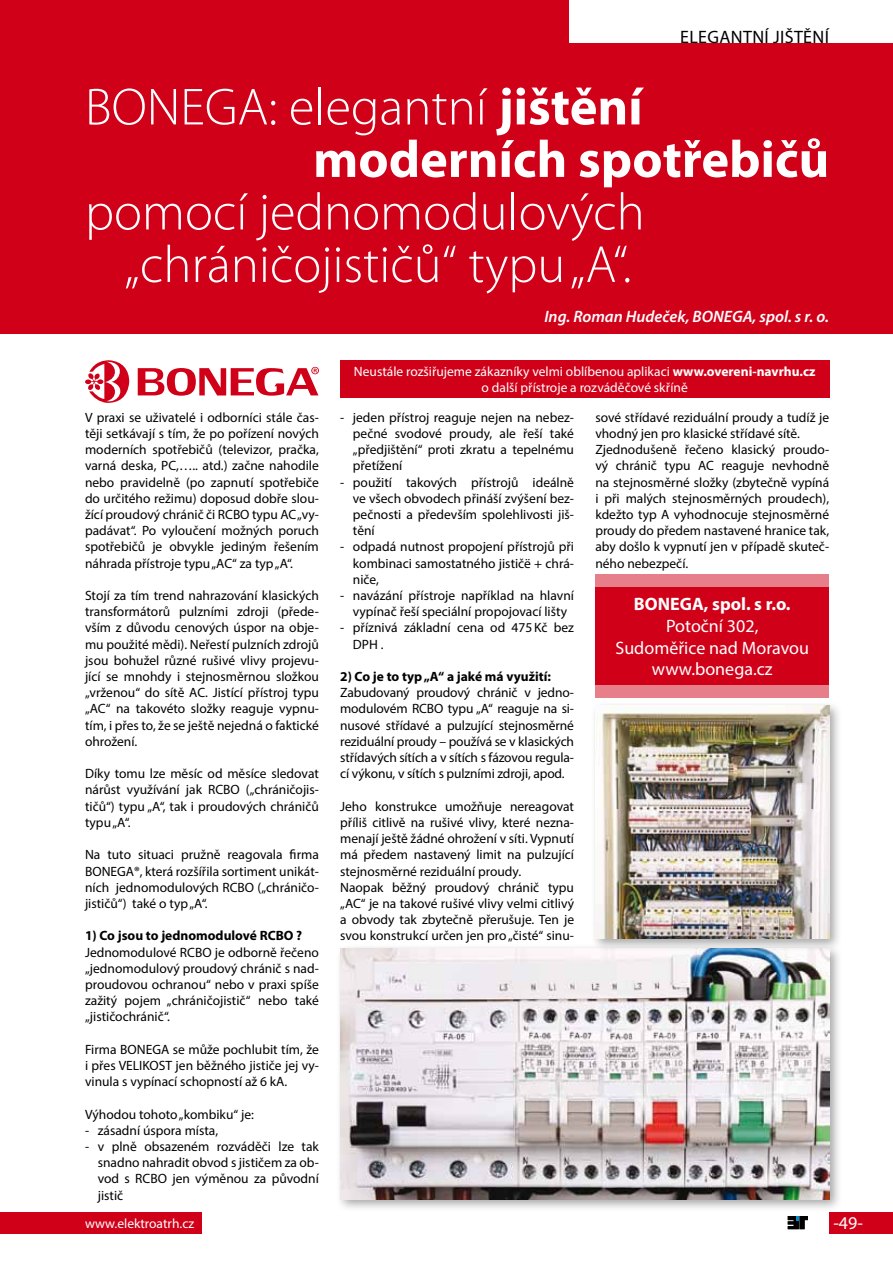
<style>
.page{position:relative;width:893px;height:1263px;background:#fff}
.page>*{position:absolute;margin:0;border:0;box-sizing:border-box;transform-origin:0 0}
.t1{font:300 52.5px/52.5px "Myriad Pro";color:#fff;text-align:center}
.t2{font:700 52.5px/52.5px "Myriad Pro";color:#fff}
.t3{font:18px/21.6px "Myriad Pro";color:#fff;text-align:center}
.t4{font:700 18px "Myriad Pro";color:#fff}
.t5{font:18px "Myriad Pro";letter-spacing:.02em;color:#000}
.t6{font:italic 600 16.5px "Myriad Pro";color:#fff}
.t7{font:13.5px/16.2px "Myriad Pro";color:#000;text-align:justify}
.t8{font:13.5px/16.2px "Myriad Pro";color:#fff;text-align:center}
.t9{font:700 13.5px "Myriad Pro";color:#000}
.s1{font-weight:300}
.s2{font-weight:700}
</style>
<div class="page">
<div style="left:0;top:0;width:893px;height:333px;background:#d10019"></div>
<svg style="left:138px;top:367px;width:181px;height:29px"></svg>
<svg style="left:85px;top:360px;width:44px;height:43px"></svg>
<div style="left:335px;top:943px;width:507px;height:269px;background:#000;opacity:.35"></div>
<img style="left:340px;top:948px;width:489px;height:251px">
<div style="left:591px;top:701px;width:252px;height:251px;background:#000;opacity:.35"></div>
<img style="left:595px;top:706px;width:234px;height:233px">
<div style="left:340px;top:360px;width:489px;height:38px;background:#d10019"></div>
<div style="left:595px;top:574px;width:234px;height:124px;background:#d10019"></div>
<div style="left:595px;top:574px;width:234px;height:13px;background:#e77f8b"></div>
<div style="left:595px;top:685px;width:234px;height:13px;background:#e77f8b"></div>
<div style="left:0;top:1212px;width:201px;height:21px;background:#d10019"></div>
<div style="left:570px;top:0;width:323px;height:43px;background:#fff"></div>
<div style="left:829px;top:1212px;width:64px;height:21px;background:#d10019"></div>
<svg style="left:788px;top:1216px;width:20px;height:13px"></svg>
<h2 class="t5" style="left:680px;top:25px;width:150px">ELEGANTNÍ JIŠTĚNÍ</h2>
<h1 class="t2" style="left:313px;top:79px;width:517px;text-indent:-228px"><span class="s1">BONEGA: elegantní</span> jištění moderních spotřebičů</h1>
<h1 class="t1" style="left:85px;top:185px;width:561px">pomocí jednomodulových „chráničojističů“ typu „A“.</h1>
<p class="t6" style="left:544px;top:306px;width:286px">Ing. Roman Hudeček, BONEGA, spol. s r. o.</p>
<p class="t7" style="left:85px;top:409px;width:235px">V praxi se uživatelé i odborníci stále čas&shy;těji setkávají s tím, že po pořízení nových moderních spotřebičů (televizor, pračka, varná deska, PC,….. atd.) začne nahodile nebo pravidelně (po zapnutí spotřebiče do určitého režimu) doposud dobře slou&shy;žící proudový chránič či RCBO typu AC „vy&shy;padávat“. Po vyloučení možných poruch spotřebičů je obvykle jediným řešením náhrada přístroje typu „AC“ za typ „A“.</p>
<p class="t7" style="left:85px;top:587px;width:235px">Stojí za tím trend nahrazování klasických transformátorů pulzními zdroji (přede&shy;vším z důvodu cenových úspor na obje&shy;mu použité mědi). Neřestí pulzních zdrojů jsou bohužel různé rušivé vlivy projevu&shy;jící se mnohdy i stejnosměrnou složkou „vrženou“ do sítě AC. Jistící přístroj typu „AC“ na takovéto složky reaguje vypnu&shy;tím, i přes to, že se ještě nejedná o faktické ohrožení.</p>
<p class="t7" style="left:85px;top:765px;width:235px">Díky tomu lze měsíc od měsíce sledovat nárůst využívání jak RCBO („chráničojis&shy;tičů“) typu „A“, tak i proudových chráničů typu „A“.</p>
<p class="t7" style="left:85px;top:846px;width:235px">Na tuto situaci pružně reagovala firma BONEGA®, která rozšířila sortiment unikát&shy;ních jednomodulových RCBO („chráničo&shy;jističů“) také o typ „A“.</p>
<p class="t9" style="left:85px;top:927px;width:219px">1) Co jsou to jednomodulové RCBO ?</p>
<p class="t7" style="left:85px;top:944px;width:235px">Jednomodulové RCBO je odborně řečeno „jednomodulový proudový chránič s nad&shy;proudovou ochranou“ nebo v praxi spíše zažitý pojem „chráničojistič“ nebo také „jističochránič“.</p>
<p class="t7" style="left:85px;top:1041px;width:235px">Firma BONEGA se může pochlubit tím, že i přes VELIKOST jen běžného jističe jej vy&shy;vinula s vypínací schopností až 6 kA.</p>
<p class="t7" style="left:85px;top:1106px;width:170px">Výhodou tohoto „kombiku“ je:</p>
<p class="t7" style="left:85px;top:1122px;width:135px">- zásadní úspora místa,</p>
<p class="t7" style="left:98px;top:1138px;width:223px;text-indent:-13px">- v plně obsazeném rozváděči lze tak snadno nahradit obvod s jističem za ob&shy;vod s RCBO jen výměnou za původní jistič</p>
<p class="t8" style="left:85px;top:1215px;width:111px">www.elektroatrh.cz</p>
<p class="t8" style="left:354px;top:363px;width:463px">Neustále rozšiřujeme zákazníky velmi oblíbenou aplikaci <span class="s2">www.overeni-navrhu.cz </span>o další přístroje a rozváděčové skříně</p>
<p class="t7" style="left:353px;top:409px;width:223px;text-indent:-13px">- jeden přístroj reaguje nejen na nebez&shy;pečné svodové proudy, ale řeší také „předjištění“ proti zkratu a tepelnému přetížení</p>
<p class="t7" style="left:353px;top:474px;width:223px;text-indent:-13px">- použití takových přístrojů ideálně ve všech obvodech přináší zvýšení bez&shy;pečnosti a především spolehlivosti jiš&shy;tění</p>
<p class="t7" style="left:353px;top:539px;width:223px;text-indent:-13px">- odpadá nutnost propojení přístrojů při kombinaci samostatného jističë + chrá&shy;niče,</p>
<p class="t7" style="left:340px;top:587px;width:235px;text-align:center">- navázání přístroje například na hlavní vypínač řeší speciální propojovací lišty</p>
<p class="t7" style="left:353px;top:620px;width:223px;text-indent:-13px">- příznivá základní cena od 475Kč bez<br>DPH .</p>
<p class="t9" style="left:340px;top:668px;width:212px">2) Co je to typ „A“ a jaké má využití:</p>
<p class="t7" style="left:340px;top:684px;width:235px">Zabudovaný proudový chránič v jedno&shy;modulovém RCBO typu „A“ reaguje na si&shy;nusové střídavé a pulzující stejnosměrné reziduální proudy – používá se v klasických střídavých sítích a v sítích s fázovou regula&shy;cí výkonu, v sítích s pulzními zdroji, apod.</p>
<p class="t7" style="left:340px;top:798px;width:235px;text-align:left">Jeho konstrukce umožňuje nereagovat příliš citlivě na rušivé vlivy, které nezna&shy;menají ještě žádné ohrožení v síti. Vypnutí má předem nastavený limit na pulzující stejnosměrné reziduální proudy.<br>Naopak běžný proudový chránič typu „AC“ je na takové rušivé vlivy velmi citlivý a obvody tak zbytečně přerušuje. Ten je svou konstrukcí určen jen pro „čisté“ sinu-</p>
<p class="t7" style="left:595px;top:409px;width:235px;text-align:left">sové střídavé reziduální proudy a tudíž je vhodný jen pro klasické střídavé sítě.<br>Zjednodušeně řečeno klasický proudo&shy;vý chránič typu AC reaguje nevhodně na stejnosměrné složky (zbytečně vypíná i při malých stejnosměrných proudech), kdežto typ A vyhodnocuje stejnosměrné proudy do předem nastavené hranice tak, aby došlo k vypnutí jen v případě skuteč&shy;ného nebezpečí.</p>
<h2 class="t4" style="left:634px;top:593px;width:158px">BONEGA, spol. s r.o.</h2>
<h2 class="t3" style="left:615px;top:615px;width:195px">Potoční 302,<br>Sudoměřice nad Moravou www.bonega.cz</h2>
<h2 class="t3" style="left:833px;top:1212px;width:31px">-49-</h2>
</div>
